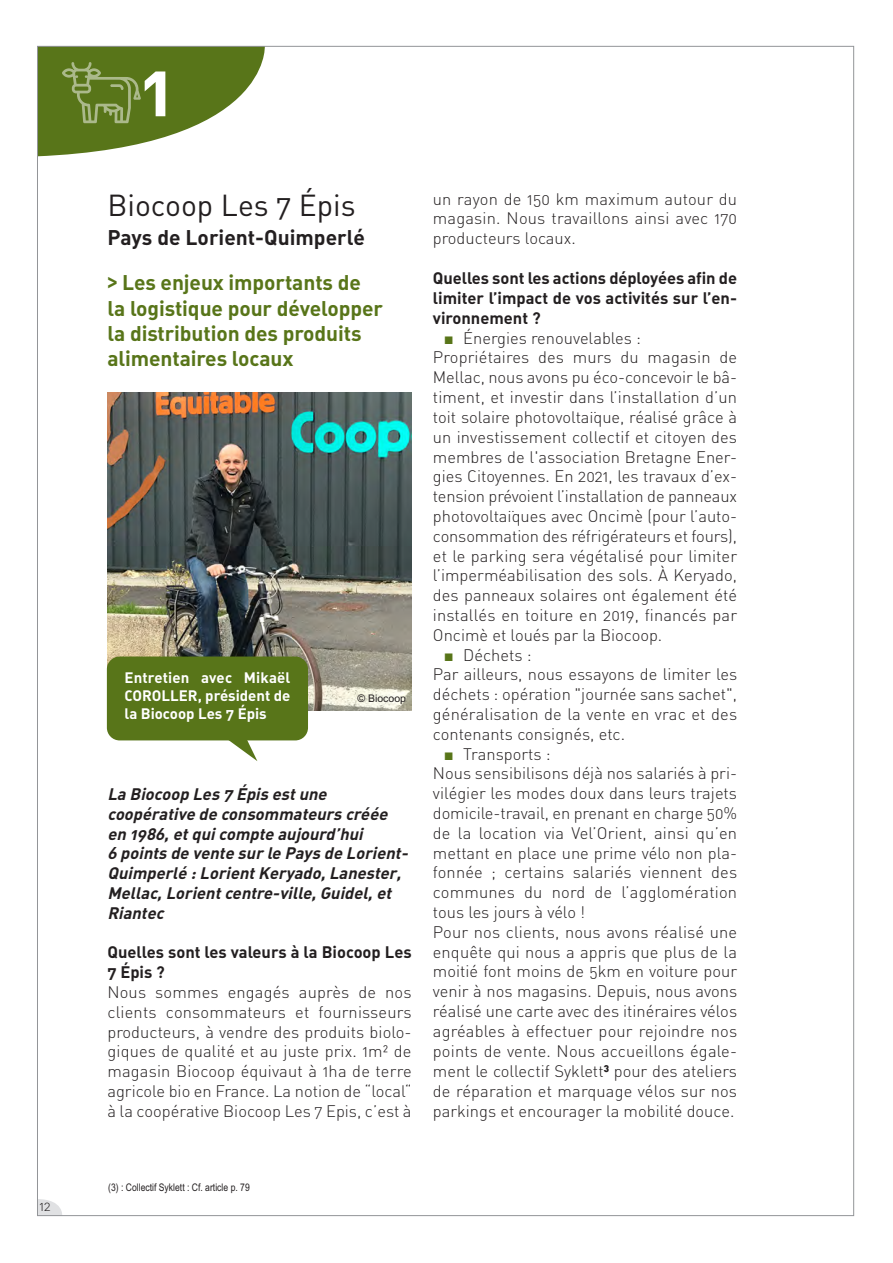
<style>
.page{position:relative;width:893px;height:1263px;background:#fff}
.page>*{position:absolute;margin:0;border:0;box-sizing:border-box;transform-origin:0 0}
.t1{font:75px "DIN Bold Alternate";color:#fff}
.t2{font:30px "DIN Regular Alternate";color:#231f20}
.t3{font:21px/25.2px "DIN Bold Alternate";letter-spacing:-.005em;color:#587519}
.t4{font:21px/45px "DIN Bold Alternate";letter-spacing:-.005em;color:#231f20}
.t5{font:16.5px/19.8px "DIN Light Alternate";color:#231f20;text-align:justify}
.t6{font:italic 16.5px/19.8px "DIN Bold Alternate";color:#231f20}
.t7{font:16.5px/19.8px "DIN Bold Alternate";color:#231f20}
.t8{font:15px/18px "DIN Bold Alternate";color:#fff;text-align:justify}
.t9{font:13.5px "DIN Light Alternate";color:#231f20}
.t10{font:10.5px "Arial Narrow";color:#231f20}
.t11{font:10.5px "Arial";color:#231f20}
.s1{font-family:"Arial Narrow";font-weight:700;color:#587519}
.s2{color:#587519}
.s3{font-family:"Monotype Sorts";font-size:10.5px;color:#587519}
</style>
<div class="page">
<svg style="left:39px;top:1199px;width:23px;height:15px"></svg>
<img style="left:108px;top:393px;width:304px;height:317px">
<div style="left:107px;top:656px;width:201px;height:84px;background:#587519;border-radius:13px"></div>
<svg style="left:222px;top:740px;width:35px;height:21px"></svg>
<svg style="left:39px;top:48px;width:226px;height:108px"></svg>
<p class="t9" style="left:39px;top:1201px;width:13px">12</p>
<h1 class="t1" style="left:141px;top:63px;width:34px">1</h1>
<h2 class="t2" style="left:107px;top:194px;width:250px">Biocoop Les 7 Épis</h2>
<p class="t4" style="left:107px;top:217px;width:259px">Pays de Lorient-Quimperlé <span class="s1">&gt;</span> <span class="s2">Les enjeux importants de</span></p>
<p class="t3" style="left:107px;top:298px;width:277px">la logistique pour développer la distribution des produits alimentaires locaux</p>
<p class="t8" style="left:124px;top:670px;width:167px">Entretien avec Mikaël COROLLER, président de la Biocoop Les 7 Épis</p>
<p class="t11" style="left:357px;top:694px;width:50px">© Biocoop</p>
<p class="t6" style="left:107px;top:786px;width:305px">La Biocoop Les 7 Épis estune coopérative de consommateurs créée en 1986,etquicompte aujourd’hui<br>6 points de vente sur le Pays de Lorient-<br>Quimperlé :LorientKeryado,Lanester,<br>Mellac,Lorientcentre-ville,Guidel,et<br>Riantec</p>
<p class="t7" style="left:107px;top:944px;width:306px">Quelles sont les valeurs à la Biocoop Les<br>7 Épis ?</p>
<p class="t5" style="left:107px;top:984px;width:306px">Nous sommes engagés auprès de nos clients consommateurs et fournisseurs producteurs, à vendre des produits biolo&shy;giques de qualité et au juste prix. 1m² de magasin Biocoop équivaut à 1ha de terre agricole bio en France. La notion de “local“ à la coopérative Biocoop Les 7 Epis, c’est à</p>
<p class="t5" style="left:433px;top:191px;width:306px">un rayon de 150 km maximum autour du magasin. Nous travaillons ainsi avec 170 producteurs locaux.</p>
<p class="t7" style="left:433px;top:270px;width:306px;text-align:justify">Quelles sont les actions déployées afin de limiter l’impact de vos activités sur l’en&shy;vironnement ?</p>
<p class="t5" style="left:445px;top:330px;width:198px"><span class="s3">N</span> Énergies renouvelables :</p>
<p class="t5" style="left:433px;top:350px;width:306px">Propriétaires des murs du magasin de</p>
<p class="t5" style="left:433px;top:369px;width:306px">Mellac, nous avons pu éco-concevoir le bâ-</p>
<p class="t5" style="left:433px;top:389px;width:306px">timent, et investir dans l’installation d’un</p>
<p class="t5" style="left:433px;top:409px;width:306px">toit solaire photovoltaïque, réalisé grâce à</p>
<p class="t5" style="left:433px;top:429px;width:306px">un investissement collectif et citoyen des</p>
<p class="t5" style="left:433px;top:449px;width:306px">membres de l'association Bretagne Ener-</p>
<p class="t5" style="left:433px;top:468px;width:306px">gies Citoyennes. En 2021, les travaux d’ex-</p>
<p class="t5" style="left:433px;top:488px;width:306px">tension prévoient l’installation de panneaux</p>
<p class="t5" style="left:433px;top:508px;width:306px">photovoltaïques avec Oncimè (pour l’auto-</p>
<p class="t5" style="left:433px;top:528px;width:306px">consommation des réfrigérateurs et fours),</p>
<p class="t5" style="left:433px;top:548px;width:306px">et le parking sera végétalisé pour limiter</p>
<p class="t5" style="left:433px;top:567px;width:306px">l’imperméabilisation des sols. À Keryado,</p>
<p class="t5" style="left:433px;top:587px;width:306px">des panneaux solaires ont également été</p>
<p class="t5" style="left:433px;top:607px;width:306px">installés en toiture en 2019, financés par</p>
<p class="t5" style="left:433px;top:627px;width:231px">Oncimè et loués par la Biocoop.</p>
<p class="t5" style="left:445px;top:647px;width:88px"><span class="s3">N</span> Déchets :</p>
<p class="t5" style="left:433px;top:666px;width:306px">Par ailleurs, nous essayons de limiter les</p>
<p class="t5" style="left:433px;top:686px;width:306px">déchets : opération "journée sans sachet",</p>
<p class="t5" style="left:433px;top:706px;width:306px">généralisation de la vente en vrac et des</p>
<p class="t5" style="left:433px;top:726px;width:194px">contenants consignés, etc.</p>
<p class="t5" style="left:445px;top:746px;width:107px"><span class="s3">N</span> Transports :</p>
<p class="t5" style="left:433px;top:765px;width:306px">Nous sensibilisons déjà nos salariés à pri-</p>
<p class="t5" style="left:433px;top:785px;width:306px">vilégier les modes doux dans leurs trajets</p>
<p class="t5" style="left:433px;top:805px;width:306px">domicile-travail, en prenant en charge 50%</p>
<p class="t5" style="left:433px;top:825px;width:306px">de la location via Vel’Orient, ainsi qu’en</p>
<p class="t5" style="left:433px;top:845px;width:306px">mettant en place une prime vélo non pla-</p>
<p class="t5" style="left:433px;top:864px;width:306px">fonnée ; certains salariés viennent des</p>
<p class="t5" style="left:433px;top:884px;width:306px">communes du nord de l’agglomération</p>
<p class="t5" style="left:433px;top:904px;width:154px">tous les jours à vélo !</p>
<p class="t5" style="left:433px;top:924px;width:306px">Pour nos clients, nous avons réalisé une</p>
<p class="t5" style="left:433px;top:944px;width:306px">enquête qui nous a appris que plus de la</p>
<p class="t5" style="left:433px;top:963px;width:306px">moitié font moins de 5km en voiture pour</p>
<p class="t5" style="left:433px;top:983px;width:306px">venir à nos magasins. Depuis, nous avons</p>
<p class="t5" style="left:433px;top:1003px;width:306px">réalisé une carte avec des itinéraires vélos</p>
<p class="t5" style="left:433px;top:1023px;width:306px">agréables à effectuer pour rejoindre nos</p>
<p class="t5" style="left:433px;top:1043px;width:306px">points de vente. Nous accueillons égale-</p>
<p class="t5" style="left:433px;top:1063px;width:306px">ment le collectif Syklett<sup>3</sup> pour des ateliers</p>
<p class="t5" style="left:433px;top:1083px;width:306px">de réparation et marquage vélos sur nos</p>
<p class="t5" style="left:433px;top:1103px;width:303px">parkings et encourager la mobilité douce.</p>
<p class="t10" style="left:108px;top:1184px;width:143px">(3) : Collectif Syklett : Cf. article p. 79</p>
</div>
